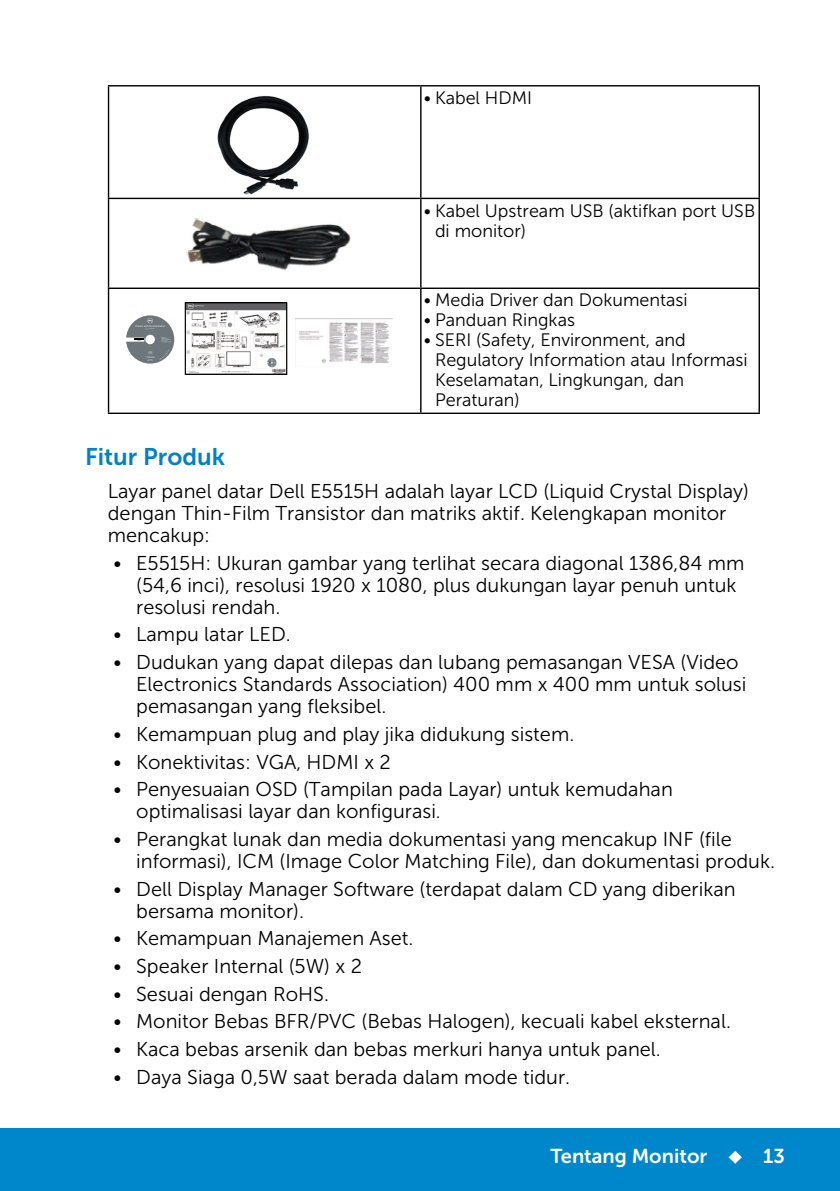
<style>
.page{position:relative;width:840px;height:1191px;background:#fff}
.page>*{position:absolute;margin:0;border:0;box-sizing:border-box;transform-origin:0 0}
.Head2{font:24px "Museo Sans For Dell 700";color:#0081c6}
.Paragraph{font:20px/22px "Museo Sans For Dell 300";color:#000}
.t1{font:20px "Museo Sans For Dell 700";color:#fff}
.t2{font:18px/20px "Museo Sans For Dell 300";color:#000}
</style>
<div class="page">
<div style="left:0;top:1128px;width:839px;height:63px;background:#0087cb"></div>
<hr style="left:108px;top:85px;width:312px;height:1px;background:#000">
<hr style="left:108px;top:86px;width:1px;height:112px;background:#000">
<hr style="left:420px;top:85px;width:339px;height:1px;background:#000">
<hr style="left:420px;top:86px;width:1px;height:112px;background:#000">
<hr style="left:758px;top:86px;width:1px;height:112px;background:#000">
<hr style="left:108px;top:198px;width:312px;height:1px;background:#000">
<hr style="left:108px;top:199px;width:1px;height:88px;background:#000">
<hr style="left:420px;top:198px;width:339px;height:1px;background:#000">
<hr style="left:420px;top:199px;width:1px;height:88px;background:#000">
<hr style="left:758px;top:199px;width:1px;height:88px;background:#000">
<hr style="left:108px;top:287px;width:312px;height:2px;background:#000">
<hr style="left:108px;top:289px;width:1px;height:123px;background:#000">
<hr style="left:420px;top:287px;width:339px;height:2px;background:#000">
<hr style="left:420px;top:289px;width:1px;height:123px;background:#000">
<hr style="left:758px;top:289px;width:1px;height:123px;background:#000">
<hr style="left:108px;top:412px;width:312px;height:2px;background:#000">
<hr style="left:420px;top:412px;width:339px;height:2px;background:#000">
<img style="left:217px;top:96px;width:92px;height:98px">
<img style="left:186px;top:218px;width:165px;height:53px">
<img style="left:295px;top:319px;width:97px;height:45px">
<img style="left:187px;top:305px;width:97px;height:67px">
<div style="left:185px;top:302px;width:102px;height:72px;border:1px solid #000"></div>
<div style="left:126px;top:315px;width:48px;height:48px;background:#6d767b;border-radius:50%"></div>
<svg style="left:161px;top:337px;width:10px;height:5px"></svg>
<svg style="left:146px;top:351px;width:7px;height:10px"></svg>
<svg style="left:135px;top:318px;width:30px;height:11px"></svg>
<div style="left:123px;top:337px;width:21px;height:5px;background:#fff"></div>
<div style="left:145px;top:335px;width:10px;height:9px;background:#fff;border-radius:50%"></div>
<svg style="left:134px;top:338px;width:10px;height:2px"></svg>
<p class="t2" style="left:423px;top:88px;width:110px">• Kabel HDMI</p>
<p class="t2" style="left:435px;top:200px;width:321px;text-indent:-11px">• Kabel Upstream USB (aktifkan port USB di monitor)</p>
<p class="t2" style="left:423px;top:290px;width:265px">• Media Driver dan Dokumentasi</p>
<p class="t2" style="left:423px;top:310px;width:153px">• Panduan Ringkas</p>
<p class="t2" style="left:435px;top:330px;width:314px;text-indent:-11px">• SERI (Safety, Environment, and<br>Regulatory Information atau Informasi<br>Keselamatan, Lingkungan, dan<br>Peraturan)</p>
<p class="Head2" style="left:85px;top:443px;width:141px">Fitur Produk</p>
<p class="Paragraph" style="left:108px;top:480px;width:642px">Layar panel datar Dell E5515H adalah layar LCD (Liquid Crystal Display) dengan Thin-Film Transistor dan matriks aktif. Kelengkapan monitor mencakup:</p>
<p class="Paragraph" style="left:136px;top:552px;width:609px;text-indent:-23px">• E5515H: Ukuran gambar yang terlihat secara diagonal 1386,84 mm (54,6 inci), resolusi 1920 x 1080, plus dukungan layar penuh untuk resolusi rendah.</p>
<p class="Paragraph" style="left:113px;top:623px;width:179px">• Lampu latar LED.</p>
<p class="Paragraph" style="left:136px;top:651px;width:611px;text-indent:-23px">• Dudukan yang dapat dilepas dan lubang pemasangan VESA (Video<br>Electronics Standards Association) 400 mm x 400 mm untuk solusi pemasangan yang fleksibel.</p>
<p class="Paragraph" style="left:113px;top:723px;width:462px">• Kemampuan plug and play jika didukung sistem.</p>
<p class="Paragraph" style="left:113px;top:750px;width:279px">• Konektivitas: VGA, HDMI x 2</p>
<p class="Paragraph" style="left:136px;top:778px;width:538px;text-indent:-23px">• Penyesuaian OSD (Tampilan pada Layar) untuk kemudahan optimalisasi layar dan konfigurasi.</p>
<p class="Paragraph" style="left:136px;top:828px;width:640px;text-indent:-23px">• Perangkat lunak dan media dokumentasi yang mencakup INF (file informasi), ICM (Image Color Matching File), dan dokumentasi produk.</p>
<p class="Paragraph" style="left:136px;top:877px;width:600px;text-indent:-23px">• Dell Display Manager Software (terdapat dalam CD yang diberikan bersama monitor).</p>
<p class="Paragraph" style="left:113px;top:927px;width:301px">• Kemampuan Manajemen Aset.</p>
<p class="Paragraph" style="left:113px;top:955px;width:250px">• Speaker Internal (5W) x 2</p>
<p class="Paragraph" style="left:113px;top:983px;width:217px">• Sesuai dengan RoHS.</p>
<p class="Paragraph" style="left:113px;top:1010px;width:618px">• Monitor Bebas BFR/PVC (Bebas Halogen), kecuali kabel eksternal.</p>
<p class="Paragraph" style="left:113px;top:1038px;width:548px">• Kaca bebas arsenik dan bebas merkuri hanya untuk panel.</p>
<p class="Paragraph" style="left:113px;top:1066px;width:458px">• Daya Siaga 0,5W saat berada dalam mode tidur.</p>
<p class="t1" style="left:550px;top:1144px;width:236px">Tentang Monitor ◆ 13</p>
</div>
